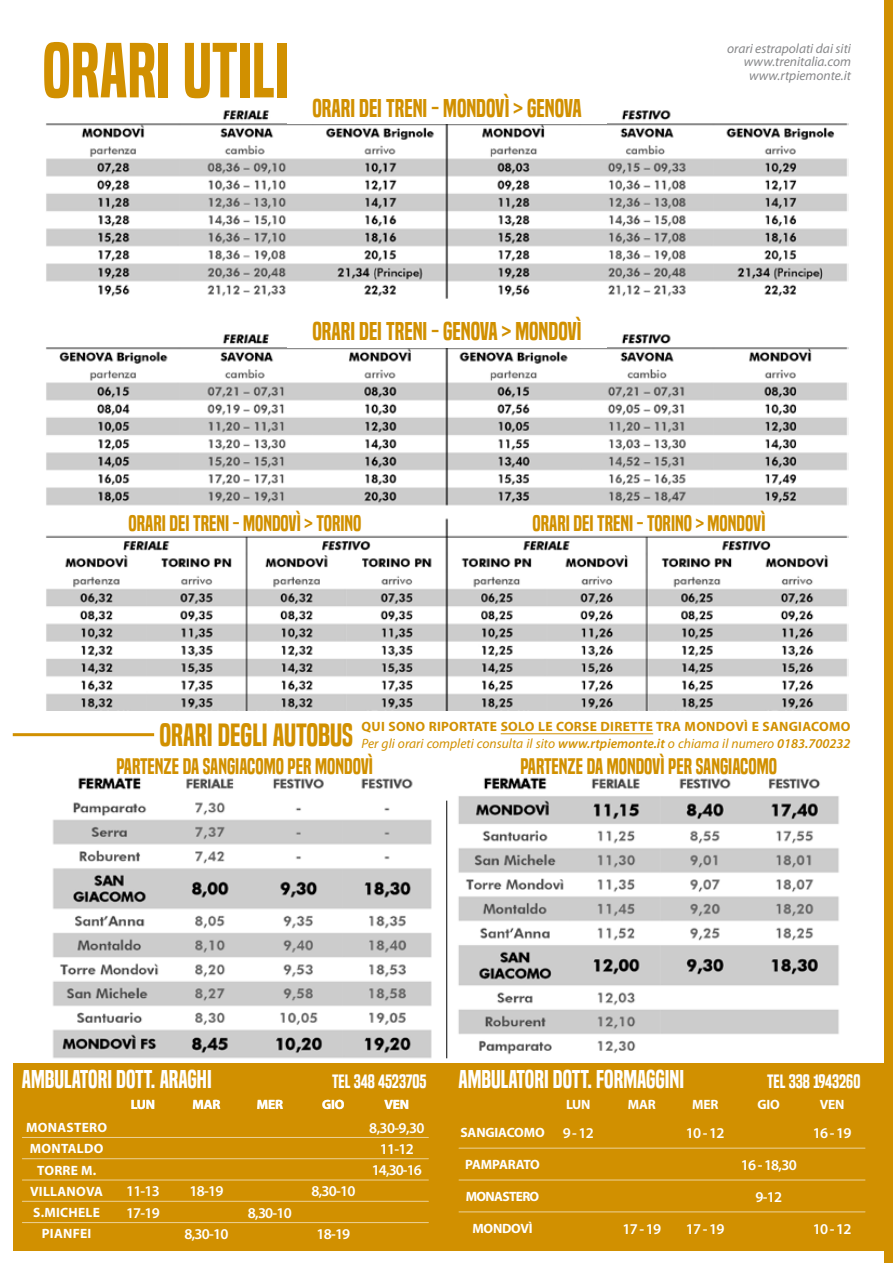
<style>
.page{position:relative;width:893px;height:1263px;background:#fff}
.page>*{position:absolute;margin:0;border:0;box-sizing:border-box;transform-origin:0 0}
.t1{font:72px "Built Titling Sb";color:#d19000}
.t2{font:30px "Built Titling Sb";color:#d19000}
.t3{font:24px "Built Titling Sb";color:#d19000}
.t4{font:24px "Built Titling Sb";color:#fff}
.t5{font:21px "Built Titling Sb";color:#d19000}
.t6{font:18px "Built Titling Sb";color:#fff}
.t7{font:600 15px/21.3px "Myriad Pro";letter-spacing:-.05em;color:#fff;text-align:center}
.t8{font:700 13.5px/21.3px "Myriad Pro";letter-spacing:.005em;color:#fff;text-align:center}
.t9{font:italic 13.5px/16.5px "Myriad Pro";color:#d19000}
.t10{font:italic 13.5px/13.5px "Myriad Pro";color:#87888a;text-align:right}
.t11{font:700 13.5px "Myriad Pro";letter-spacing:.02em;color:#d19000}
.s1{font-weight:700;font-style:normal}
.s2{font-weight:600}
</style>
<div class="page">
<div style="left:884px;top:0;width:9px;height:1263px;background:#d19000"></div>
<img style="left:46px;top:110px;width:802px;height:601px">
<div style="left:287px;top:322px;width:320px;height:25px;background:#fff"></div>
<div style="left:49px;top:515px;width:392px;height:17px;background:#fff"></div>
<div style="left:453px;top:515px;width:392px;height:17px;background:#fff"></div>
<div style="left:287px;top:98px;width:320px;height:26px;background:#fff"></div>
<img style="left:53px;top:777px;width:786px;height:282px">
<hr style="left:446px;top:801px;width:1px;height:257px;background:#000">
<hr style="left:13px;top:733px;width:141px;height:3px;background:#d19000">
<div style="left:13px;top:1063px;width:876px;height:187px;background:#d19000"></div>
<hr style="left:22px;top:1137px;width:406px;height:1px;background:#fff">
<hr style="left:22px;top:1158px;width:406px;height:1px;background:#fff">
<hr style="left:22px;top:1179px;width:406px;height:1px;background:#fff">
<hr style="left:22px;top:1201px;width:406px;height:1px;background:#fff">
<hr style="left:22px;top:1222px;width:406px;height:1px;background:#fff">
<hr style="left:459px;top:1148px;width:406px;height:1px;background:#fff">
<hr style="left:459px;top:1179px;width:406px;height:1px;background:#fff">
<hr style="left:459px;top:1211px;width:406px;height:1px;background:#fff">
<hr style="left:501px;top:733px;width:152px;height:1px;background:#d19000">
<h1 class="t1" style="left:43px;top:28px;width:248px">ORARI UTILI</h1>
<p class="t3" style="left:312px;top:94px;width:225px">ORARI DEI TRENI - MONDOVÌ &gt; GENOVA</p>
<p class="t3" style="left:312px;top:317px;width:151px">ORARI DEI TRENI - GENOVA</p>
<p class="t3" style="left:502px;top:317px;width:81px">&gt; MONDOVÌ</p>
<p class="t10" style="left:727px;top:41px;width:125px">orari estrapolati dai siti www.trenitalia.com www.rtpiemonte.it</p>
<p class="t5" style="left:129px;top:511px;width:197px">ORARI DEI TRENI - MONDOVÌ &gt; TORINO</p>
<p class="t5" style="left:533px;top:511px;width:123px">ORARI DEI TRENI - TORINO</p>
<p class="t5" style="left:696px;top:511px;width:71px">&gt; MONDOVÌ</p>
<p class="t9" style="left:361px;top:718px;width:490px;text-indent:295px"><span class="s1">TRA MON DOVÌ E SANGIACOMO<br></span>Per gli orari completi consulta il sito <span class="s2">www.rtpiemonte.it</span> o chiama il numero <span class="s2">0183.700232</span></p>
<h2 class="t2" style="left:159px;top:717px;width:195px">ORARI DEGLI AUTOBUS</h2>
<p class="t11" style="left:362px;top:718px;width:37px">QUI SONO</p>
<p class="t11" style="left:429px;top:718px;width:82px">RIPORTATE SOLO</p>
<p class="t11" style="left:538px;top:718px;width:27px">LE CORSE</p>
<p class="t11" style="left:601px;top:718px;width:18px">DIRETTE</p>
<p class="t5" style="left:117px;top:753px;width:103px">PARTENZE DA SANGIACOMO</p>
<p class="t5" style="left:288px;top:753px;width:49px">PER MONDOV</p>
<p class="t5" style="left:369px;top:753px;width:6px">Ì</p>
<p class="t5" style="left:521px;top:753px;width:97px">PARTENZE DA MONDOV</p>
<p class="t5" style="left:661px;top:753px;width:45px">Ì PER SANGIACOMO</p>
<p class="t4" style="left:22px;top:1065px;width:191px">AMBULATORI DOTT. ARAGHI</p>
<p class="t6" style="left:332px;top:1070px;width:96px">TEL 348 4523705</p>
<p class="t8" style="left:26px;top:1116px;width:11px">MON</p>
<p class="t8" style="left:57px;top:1116px;width:19px">ASTERO</p>
<p class="t8" style="left:30px;top:1137px;width:17px">MONTALDO<br>TORRE</p>
<p class="t8" style="left:131px;top:1093px;width:24px">LUN</p>
<p class="t8" style="left:192px;top:1093px;width:11px">MAR</p>
<p class="t8" style="left:257px;top:1093px;width:10px">MER</p>
<p class="t8" style="left:322px;top:1093px;width:9px">GIO</p>
<p class="t8" style="left:385px;top:1093px;width:17px">VEN</p>
<p class="t7" style="left:372px;top:1138px;width:52px">11-12<br>14,30-16</p>
<p class="t7" style="left:126px;top:1180px;width:35px">11-13</p>
<p class="t7" style="left:190px;top:1180px;width:35px">18-19</p>
<p class="t7" style="left:311px;top:1180px;width:45px">8,30-10</p>
<p class="t7" style="left:126px;top:1201px;width:35px">17-19</p>
<p class="t7" style="left:248px;top:1201px;width:45px">8,30-10</p>
<p class="t7" style="left:184px;top:1223px;width:45px">8,30-10</p>
<p class="t7" style="left:316px;top:1223px;width:35px">18-19</p>
<p class="t7" style="left:369px;top:1116px;width:57px">8,30-9,30</p>
<p class="t8" style="left:81px;top:1159px;width:17px">M.</p>
<p class="t8" style="left:30px;top:1180px;width:10px">VILLANOVA</p>
<p class="t8" style="left:33px;top:1201px;width:53px">S.MICHELE</p>
<p class="t8" style="left:42px;top:1223px;width:29px">PIANFEI</p>
<p class="t4" style="left:459px;top:1065px;width:227px">AMBULATORI DOTT. FORMAGGINI</p>
<p class="t6" style="left:767px;top:1070px;width:95px">TEL 338 1943260</p>
<p class="t8" style="left:460px;top:1122px;width:57px">SANGIACOMO</p>
<p class="t8" style="left:465px;top:1153px;width:10px">PAMPARATO</p>
<p class="t8" style="left:466px;top:1185px;width:11px">MON</p>
<p class="t8" style="left:494px;top:1185px;width:17px">ASTERO</p>
<p class="t8" style="left:472px;top:1217px;width:11px">MONDOV</p>
<p class="t8" style="left:529px;top:1217px;width:5px">Ì</p>
<p class="t8" style="left:566px;top:1093px;width:24px">LUN</p>
<p class="t8" style="left:628px;top:1093px;width:11px">MAR</p>
<p class="t8" style="left:692px;top:1093px;width:10px">MER</p>
<p class="t8" style="left:758px;top:1093px;width:9px">GIO</p>
<p class="t8" style="left:820px;top:1093px;width:17px">VEN</p>
<p class="t7" style="left:563px;top:1122px;width:33px">9 - 12</p>
<p class="t7" style="left:686px;top:1122px;width:40px">10 - 12</p>
<p class="t7" style="left:813px;top:1122px;width:40px">16 - 19</p>
<p class="t7" style="left:741px;top:1148px;width:57px;line-height:32px">16 - 18,30<br>9-12</p>
<p class="t7" style="left:622px;top:1217px;width:40px">17 - 19</p>
<p class="t7" style="left:813px;top:1217px;width:40px">10 - 12</p>
<p class="t7" style="left:686px;top:1217px;width:40px">17 - 19</p>
</div>
